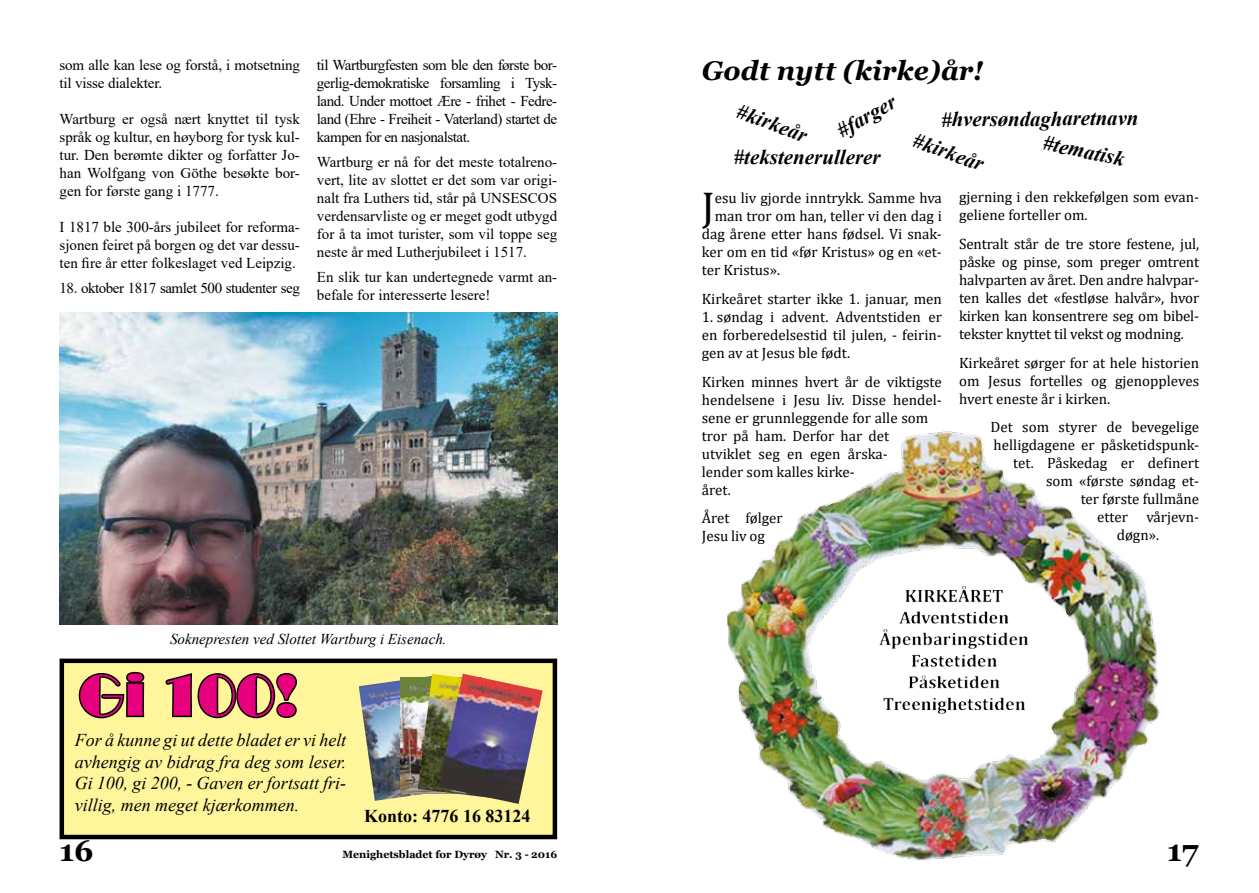
<style>
.page{position:relative;width:1259px;height:893px;background:#fff}
.page>*{position:absolute;margin:0;border:0;box-sizing:border-box;transform-origin:0 0}
.t1{font:60px "Broadway";color:#e6007d}
.t2{font:42px "Cambria";color:#000}
.t3{font:700 30px "Georgia";color:#000}
.t4{font:italic 700 27px "Georgia";color:#000}
.t5{font:italic 700 21px "Times New Roman";color:#000}
.t6{font:italic 18px/21.6px "Times New Roman";color:#000;text-align:justify}
.t7{font:700 18px "Times New Roman";color:#000}
.t8{font:15px/18px "Cambria";color:#000;text-align:justify}
.t9{font:15px/18px "Times New Roman";color:#000;text-align:justify}
.t10{font:italic 15px "Times New Roman";color:#000}
.t11{font:15px "Times New Roman";letter-spacing:-.03em;color:#000}
.t12{font:700 10.5px "Georgia";color:#000}
</style>
<div class="page">
<img style="left:60px;top:313px;width:497px;height:311px">
<div style="left:62px;top:661px;width:493px;height:176px;background:#fff69b"></div>
<div style="left:60px;top:659px;width:497px;height:180px;border:4px solid #000"></div>
<img style="left:359px;top:680px;width:59px;height:121px">
<img style="left:400px;top:677px;width:18px;height:117px">
<img style="left:418px;top:674px;width:21px;height:121px">
<img style="left:439px;top:674px;width:103px;height:130px">
<img style="left:77px;top:312px;width:69px;height:528px">
<svg style="left:163px;top:673px;width:136px;height:167px"></svg>
<img style="left:727px;top:431px;width:433px;height:430px">
<img style="left:863px;top:580px;width:175px;height:140px">
<p class="t9" style="left:60px;top:55px;width:242px">som alle kan lese og forstå, i motsetning til visse dialekter.</p>
<p class="t9" style="left:60px;top:109px;width:242px">Wartburg er også nært knyttet til tysk språk og kultur, en høyborg for tysk kul&shy;tur. Den berømte dikter og forfatter Jo&shy;han Wolfgang von Göthe besøkte bor&shy;gen for første gang i 1777.</p>
<p class="t9" style="left:60px;top:217px;width:242px">I 1817 ble 300-års jubileet for reforma&shy;sjonen feiret på borgen og det var dessu&shy;ten fire år etter folkeslaget ved Leipzig.</p>
<p class="t11" style="left:60px;top:278px;width:242px">18. oktober 1817 samlet 500 studenter seg</p>
<p class="t9" style="left:317px;top:55px;width:242px">til Wartburgfesten som ble den første bor&shy;gerlig-demokratiske forsamling i Tysk&shy;land. Under mottoet Ære - frihet - Fedre&shy;land (Ehre - Freiheit - Vaterland) startet de kampen for en nasjonalstat.</p>
<p class="t9" style="left:317px;top:153px;width:242px">Wartburg er nå for det meste totalreno&shy;vert, lite av slottet er det som var origi&shy;nalt fra Luthers tid, står på UNSESCOS verdensarvliste og er meget godt utbygd for å ta imot turister, som vil toppe seg neste år med Lutherjubileet i 1517.</p>
<p class="t9" style="left:317px;top:268px;width:242px">En slik tur kan undertegnede varmt an&shy;befale for interesserte lesere!</p>
<p class="t10" style="left:170px;top:629px;width:278px">Soknepresten ved Slottet Wartburg i Eisenach.</p>
<h1 class="t1" style="left:79px;top:661px;width:221px">Gi 100!</h1>
<p class="t6" style="left:75px;top:729px;width:273px">For å kunne gi ut dette bladet er vi helt avhengig av bidrag fra deg som leser.<br>Gi 100, gi 200, - Gaven er fortsatt fri&shy;villig, men meget kjærkommen.</p>
<p class="t7" style="left:364px;top:803px;width:168px">Konto: 4776 16 83124</p>
<h3 class="t4" style="left:702px;top:53px;width:283px">Godt nytt (kirke)år!</h3>
<h3 class="t5" style="left:742px;top:97px;width:75px;rotate:20deg">#kirkeår</h3>
<h3 class="t5" style="left:831px;top:119px;width:66px;rotate:-29deg">#farger</h3>
<h3 class="t5" style="left:733px;top:142px;width:149px">#tekstenerullerer</h3>
<h3 class="t5" style="left:941px;top:106px;width:199px;rotate:-1deg">#hversøndagharetnavn</h3>
<h3 class="t5" style="left:919px;top:126px;width:75px;rotate:20deg">#kirkeår</h3>
<h3 class="t5" style="left:1046px;top:128px;width:84px;rotate:12deg">#tematisk</h3>
<h2 class="t2" style="left:702px;top:182px;width:14px">J</h2>
<p class="t8" style="left:714px;top:189px;width:229px">esu liv gjorde inntrykk. Samme hva</p>
<p class="t8" style="left:714px;top:207px;width:229px">man tror om han, teller vi den dag i</p>
<p class="t8" style="left:702px;top:225px;width:241px">dag årene etter hans fødsel. Vi snak-</p>
<p class="t8" style="left:702px;top:243px;width:242px">ker om en tid «før Kristus» og en «et-</p>
<p class="t8" style="left:702px;top:261px;width:80px">ter Kristus».</p>
<p class="t8" style="left:702px;top:290px;width:242px">Kirkeåret starter ikke 1. januar, men</p>
<p class="t8" style="left:702px;top:308px;width:242px">1. søndag i advent. Adventstiden er en forberedelsestid til julen, - feirin&shy;gen av at Jesus ble født.</p>
<p class="t8" style="left:702px;top:372px;width:242px;text-align:left">Kirken minnes hvert år de viktigste hendelsene i Jesu liv. Disse hendel&shy;sene er grunnleggende for alle som tror på ham. Derfor har det utviklet seg en egen årska-<br>lender som kalles kirke-<br>året.</p>
<p class="t8" style="left:702px;top:509px;width:83px">Året følger<br>Jesu liv og</p>
<p class="t8" style="left:959px;top:188px;width:241px">gjerning i den rekkefølgen som evan&shy;geliene forteller om.</p>
<p class="t8" style="left:959px;top:235px;width:242px">Sentralt står de tre store festene, jul, påske og pinse, som preger omtrent halvparten av året. Den andre halvpar&shy;ten kalles det «festløse halvår», hvor kirken kan konsentrere seg om bibel&shy;tekster knyttet til vekst og modning.</p>
<p class="t8" style="left:959px;top:353px;width:242px">Kirkeåret sørger for at hele historien om Jesus fortelles og gjenoppleves hvert eneste år i kirken.</p>
<p class="t8" style="left:990px;top:418px;width:210px">Det som styrer de bevegelige</p>
<p class="t8" style="left:993px;top:436px;width:207px">helligdagene er påsketidspunk-</p>
<p class="t8" style="left:1013px;top:454px;width:188px">tet. Påskedag er definert</p>
<p class="t8" style="left:1046px;top:472px;width:154px">som «første søndag et-</p>
<p class="t8" style="left:1080px;top:490px;width:120px">ter første fullmåne</p>
<p class="t8" style="left:1097px;top:508px;width:104px">etter vårjevn-</p>
<p class="t8" style="left:1116px;top:526px;width:44px">døgn».</p>
<h3 class="t3" style="left:60px;top:832px;width:36px">16</h3>
<p class="t12" style="left:342px;top:848px;width:216px">Menighetsbladet for Dyrøy Nr. 3 - 2016</p>
<h3 class="t3" style="left:1167px;top:832px;width:33px">17</h3>
</div>
